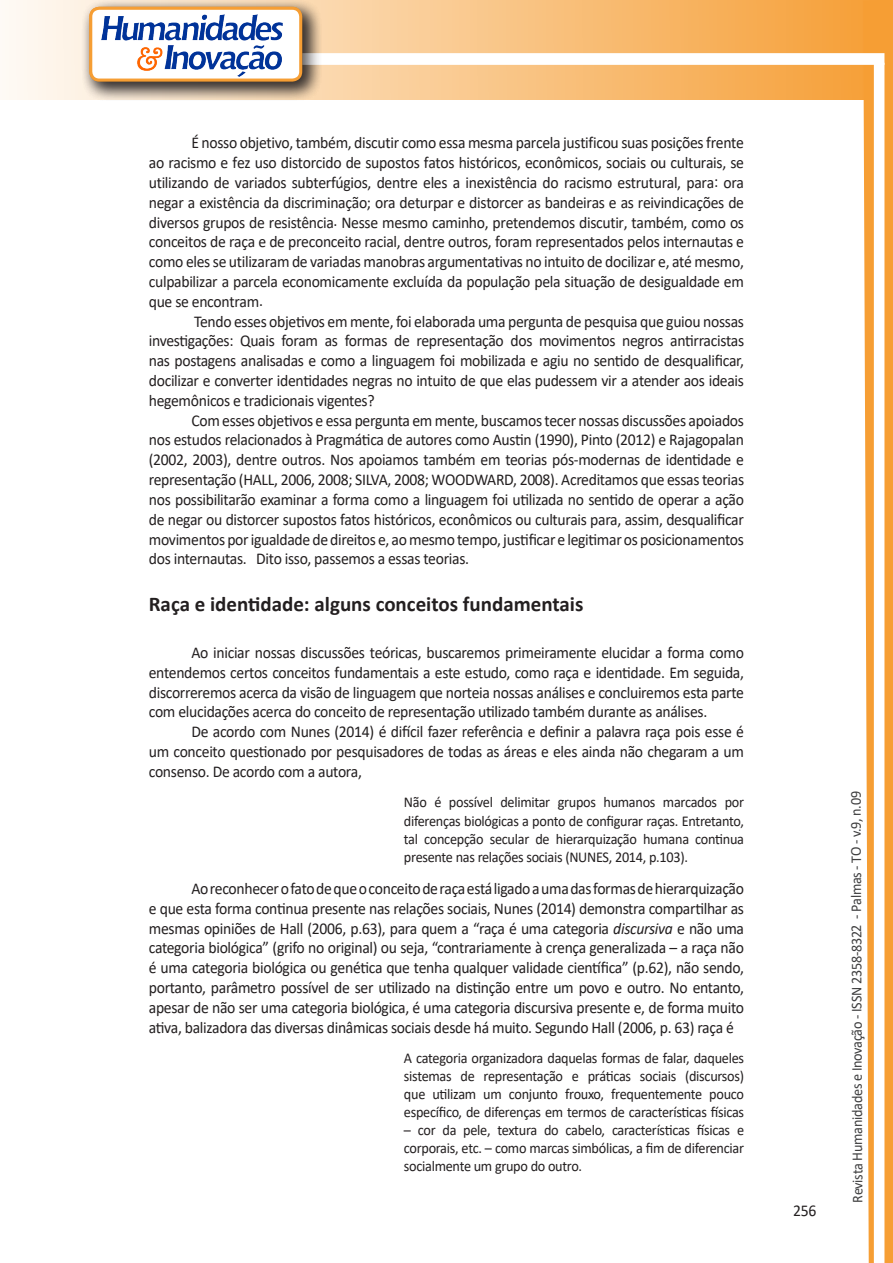
<style>
.page{position:relative;width:893px;height:1263px;background:#fff}
.page>*{position:absolute;margin:0;border:0;box-sizing:border-box;transform-origin:0 0}
.Titulo_2{font:700 21px "Calibri";color:#231f20}
.texto{font:16.5px/19.8px "Calibri";letter-spacing:-.02em;color:#231f20;text-align:justify;scale:.95 1}
.citacao{font:15px/18px "Calibri";letter-spacing:-.02em;color:#231f20;text-align:justify;scale:.95 1}
.t1{font:15px "Calibri";letter-spacing:-.025em;color:#3e3e3f;scale:.95 1}
.s1{font-style:italic}
</style>
<div class="page">
<svg style="left:5px;top:0;width:858px;height:100px;background:#f9c484"></svg>
<div style="left:302px;top:53px;width:582px;height:12px;background:#fff;border:2px solid #fff"></div>
<svg style="left:863px;top:0;width:30px;height:1263px"></svg>
<div style="left:81px;top:0;width:241px;height:102px;background:#231f20;opacity:.75"></div>
<div style="left:91px;top:8px;width:210px;height:72px;background:#fff;border-radius:9px"></div>
<div style="left:89px;top:7px;width:213px;height:75px;border:3px solid #f69e34;border-radius:9px"></div>
<img style="left:101px;top:14px;width:181px;height:62px">
<p class="texto" style="left:149px;top:133px;width:628px;text-indent:43px">É nosso objetivo, também, discutir como essa mesma parcela justificou suas posições frente ao racismo e fez uso distorcido de supostos fatos históricos, econômicos, sociais ou culturais, se utilizando de variados subterfúgios, dentre eles a inexistência do racismo estrutural, para: ora negar a existência da discriminação; ora deturpar e distorcer as bandeiras e as reivindicações de diversos grupos de resistência. Nesse mesmo caminho, pretendemos discutir, também, como os conceitos de raça e de preconceito racial, dentre outros, foram representados pelos internautas e como eles se utilizaram de variadas manobras argumentativas no intuito de docilizar e, até mesmo, culpabilizar a parcela economicamente excluída da população pela situação de desigualdade em que se encontram.</p>
<p class="texto" style="left:149px;top:311px;width:628px;text-indent:45px">Tendo esses objetivos em mente, foi elaborada uma pergunta de pesquisa que guiou nossas investigações: Quais foram as formas de representação dos movimentos negros antirracistas nas postagens analisadas e como a linguagem foi mobilizada e agiu no sentido de desqualificar, docilizar e converter identidades negras no intuito de que elas pudessem vir a atender aos ideais hegemônicos e tradicionais vigentes?</p>
<p class="texto" style="left:149px;top:410px;width:628px;text-indent:43px">Com esses objetivos e essa pergunta em mente, buscamos tecer nossas discussões apoiados nos estudos relacionados à Pragmática de autores como Austin (1990), Pinto (2012) e Rajagopalan (2002, 2003), dentre outros. Nos apoiamos também em teorias pós-modernas de identidade e representação (HALL, 2006, 2008; SILVA, 2008; WOODWARD, 2008). Acreditamos que essas teorias nos possibilitarão examinar a forma como a linguagem foi utilizada no sentido de operar a ação de negar ou distorcer supostos fatos históricos, econômicos ou culturais para, assim, desqualificar movimentos por igualdade de direitos e, ao mesmo tempo, justificar e legitimar os posicionamentos dos internautas. Dito isso, passemos a essas teorias.</p>
<p class="Titulo_2" style="left:149px;top:589px;width:436px">Raça e identidade: alguns conceitos fundamentais</p>
<p class="texto" style="left:149px;top:642px;width:628px;text-indent:43px">Ao iniciar nossas discussões teóricas, buscaremos primeiramente elucidar a forma como entendemos certos conceitos fundamentais a este estudo, como raça e identidade. Em seguida, discorreremos acerca da visão de linguagem que norteia nossas análises e concluiremos esta parte com elucidações acerca do conceito de representação utilizado também durante as análises.</p>
<p class="texto" style="left:149px;top:721px;width:628px;text-indent:43px">De acordo com Nunes (2014) é difícil fazer referência e definir a palavra raça pois esse é um conceito questionado por pesquisadores de todas as áreas e eles ainda não chegaram a um consenso. De acordo com a autora,</p>
<p class="citacao" style="left:404px;top:793px;width:359px">Não é possível delimitar grupos humanos marcados por diferenças biológicas a ponto de configurar raças. Entretanto, tal concepção secular de hierarquização humana continua presente nas relações sociais (NUNES, 2014, p.103).</p>
<p class="texto" style="left:149px;top:878px;width:628px;text-indent:43px">Ao reconhecer o fato de que o conceito de raça está ligado a uma das formas de hierarquização e que esta forma continua presente nas relações sociais, Nunes (2014) demonstra compartilhar as mesmas opiniões de Hall (2006, p.63), para quem a “raça é uma categoria <span class="s1">discursiva</span> e não uma categoria biológica” (grifo no original) ou seja, “contrariamente à crença generalizada – a raça não é uma categoria biológica ou genética que tenha qualquer validade científica” (p.62), não sendo, portanto, parâmetro possível de ser utilizado na distinção entre um povo e outro. No entanto, apesar de não ser uma categoria biológica, é uma categoria discursiva presente e, de forma muito ativa, balizadora das diversas dinâmicas sociais desde há muito. Segundo Hall (2006, p. 63) raça é</p>
<p class="citacao" style="left:404px;top:1049px;width:360px">A categoria organizadora daquelas formas de falar, daqueles sistemas de representação e práticas sociais (discursos) que utilizam um conjunto frouxo, frequentemente pouco específico, de diferenças em termos de características físicas</p>
<p class="citacao" style="left:404px;top:1121px;width:360px">– cor da pele, textura do cabelo, características físicas e corporais, etc. – como marcas simbólicas, a fim de diferenciar socialmente um grupo do outro.</p>
<p class="texto" style="left:793px;top:1200px;width:26px">256</p>
<p class="t1" style="left:846px;top:1203px;width:435px;rotate:-90deg">Revista Humanidades e Inovação - ISSN 2358-8322 - Palmas - TO - v.9, n.09</p>
</div>
